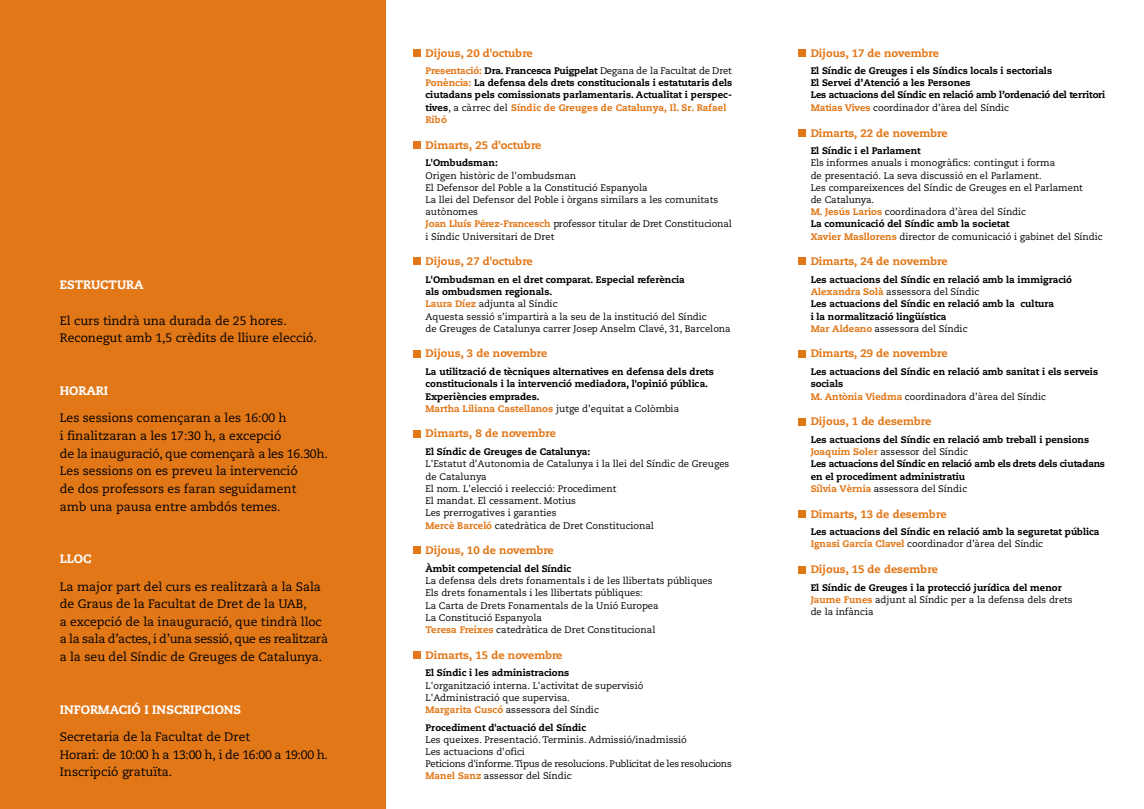
<style>
.page{position:relative;width:1144px;height:809px;background:#fff}
.page>*{position:absolute;margin:0;border:0;box-sizing:border-box;transform-origin:0 0}
.t1{font:12.15px/17.7px "Caecilia";color:#000}
.t2{font:800 12.15px "Caecilia";color:#fff}
.t3{font:800 10.8px "Caecilia";color:#e27718}
.t4{font:9.45px/12.3px "Caecilia";color:#000}
.t5{font:800 9.45px/12.1px "Caecilia";color:#000}
.s1{color:#e27718}
.s2{font-weight:400}
.s3{font-weight:800;color:#e27718}
.s4{font-weight:800}
</style>
<div class="page">
<div style="left:0;top:0;width:386px;height:808px;background:#e27718"></div>
<div style="left:413px;top:49px;width:7px;height:8px;background:#e27718"></div>
<div style="left:413px;top:141px;width:7px;height:8px;background:#e27718"></div>
<div style="left:413px;top:257px;width:7px;height:8px;background:#e27718"></div>
<div style="left:413px;top:350px;width:7px;height:7px;background:#e27718"></div>
<div style="left:413px;top:429px;width:7px;height:8px;background:#e27718"></div>
<div style="left:413px;top:546px;width:7px;height:8px;background:#e27718"></div>
<div style="left:413px;top:651px;width:7px;height:7px;background:#e27718"></div>
<div style="left:797px;top:49px;width:8px;height:8px;background:#e27718"></div>
<div style="left:797px;top:129px;width:8px;height:7px;background:#e27718"></div>
<div style="left:797px;top:257px;width:8px;height:8px;background:#e27718"></div>
<div style="left:797px;top:350px;width:8px;height:7px;background:#e27718"></div>
<div style="left:797px;top:418px;width:8px;height:7px;background:#e27718"></div>
<div style="left:797px;top:509px;width:8px;height:8px;background:#e27718"></div>
<div style="left:797px;top:566px;width:8px;height:7px;background:#e27718"></div>
<p class="t2" style="left:60px;top:280px;width:85px">ESTRUCTURA</p>
<p class="t1" style="left:60px;top:312px;width:258px">El curs tindrà una durada de 25 hores.<br>Reconegut amb 1,5 crèdits de lliure elecció.</p>
<p class="t2" style="left:60px;top:386px;width:50px">HORARI</p>
<p class="t1" style="left:60px;top:410px;width:269px">Les sessions començaran a les 16:00 h<br>i finalitzaran a les 17:30 h, a excepció<br>de la inauguració, que començarà a les 16.30h.<br>Les sessions on es preveu la intervenció<br>de dos professors es faran seguidament<br>amb una pausa entre ambdós temes.</p>
<p class="t2" style="left:60px;top:554px;width:33px">LLOC</p>
<p class="t1" style="left:60px;top:578px;width:270px">La major part del curs es realitzarà a la Sala de Graus de la Facultat de Dret de la UAB,<br>a excepció de la inauguració, que tindrà lloc a la sala d’actes, i d’una sessió, que es realitzarà a la seu del Síndic de Greuges de Catalunya.</p>
<p class="t2" style="left:60px;top:704px;width:183px">INFORMACIÓ I INSCRIPCIONS</p>
<p class="t1" style="left:60px;top:729px;width:269px">Secretaria de la Facultat de Dret<br>Horari: de 10:00 h a 13:00 h, i de 16:00 a 19:00 h.<br>Inscripció gratuïta.</p>
<p class="t3" style="left:425px;top:48px;width:109px">Dijous, 20 d'octubre</p>
<p class="t5" style="left:425px;top:66px;width:308px"><span class="s1">Presentació:</span> Dra. Francesca Puigpelat <span class="s2">Degana de la Facultat de Dret </span><span class="s1">Ponència:</span> La defensa dels drets constitucionals i estatutaris dels ciutadans pels comissionats parlamentaris. Actualitat i perspec&shy;tives<span class="s2">, a càrrec del</span> <span class="s1">Síndic de Greuges de Catalunya, Il. Sr. Rafael Ribó</span></p>
<p class="t3" style="left:425px;top:140px;width:117px">Dimarts, 25 d'octubre</p>
<p class="t5" style="left:425px;top:158px;width:74px">L'Ombudsman:</p>
<p class="t4" style="left:425px;top:170px;width:308px">Origen històric de l'ombudsman<br>El Defensor del Poble a la Constitució Espanyola<br>La llei del Defensor del Poble i òrgans similars a les comunitats autònomes<br><span class="s3">Joan Lluís Pérez-Francesch</span> professor titular de Dret Constitucional i Síndic Universitari de Dret</p>
<p class="t3" style="left:425px;top:257px;width:109px">Dijous, 27 d'octubre</p>
<p class="t4" style="left:425px;top:274px;width:306px"><span class="s4">L'Ombudsman en el dret comparat. Especial referència<br>als ombudsmen regionals.<br></span><span class="s3">Laura Díez</span> adjunta al Síndic<br>Aquesta sessió s’impartirà a la seu de la institució del Síndic<br>de Greuges de Catalunya carrer Josep Anselm Clavé, 31, Barcelona</p>
<p class="t3" style="left:425px;top:349px;width:123px">Dijous, 3 de novembre</p>
<p class="t5" style="left:425px;top:366px;width:290px">La utilització de tècniques alternatives en defensa dels drets constitucionals i la intervenció mediadora, l'opinió pública.<br>Experiències emprades.<br><span class="s1">Martha Liliana Castellanos</span> <span class="s2">jutge d’equitat a Colòmbia</span></p>
<p class="t3" style="left:425px;top:429px;width:132px">Dimarts, 8 de novembre</p>
<p class="t5" style="left:425px;top:446px;width:166px">El Síndic de Greuges de Catalunya:</p>
<p class="t4" style="left:425px;top:458px;width:305px">L'Estatut d'Autonomia de Catalunya i la llei del Síndic de Greuges de Catalunya<br>El nom. L'elecció i reelecció: Procediment<br>El mandat. El cessament. Motius<br>Les prerrogatives i garanties<br><span class="s3">Mercè Barceló</span> catedràtica de Dret Constitucional</p>
<p class="t3" style="left:425px;top:545px;width:130px">Dijous, 10 de novembre</p>
<p class="t5" style="left:425px;top:563px;width:147px">Àmbit competencial del Síndic</p>
<p class="t4" style="left:425px;top:575px;width:288px">La defensa dels drets fonamentals i de les llibertats públiques Els drets fonamentals i les llibertats públiques:<br>La Carta de Drets Fonamentals de la Unió Europea<br>La Constitució Espanyola<br><span class="s3">Teresa Freixes</span> catedràtica de Dret Constitucional</p>
<p class="t3" style="left:425px;top:650px;width:138px">Dimarts, 15 de novembre</p>
<p class="t5" style="left:425px;top:667px;width:145px">El Síndic i les administracions</p>
<p class="t4" style="left:425px;top:679px;width:219px">L'organització interna. L'activitat de supervisió<br>L'Administració que supervisa.<br><span class="s3">Margarita Cuscó</span> assessora del Síndic</p>
<p class="t5" style="left:425px;top:722px;width:162px">Procediment d'actuació del Síndic</p>
<p class="t4" style="left:425px;top:733px;width:308px">Les queixes. Presentació. Terminis. Admissió/inadmissió<br>Les actuacions d'ofici<br>Peticions d'informe.Tipus de resolucions. Publicitat de les resolucions <span class="s3">Manel Sanz</span> assessor del Síndic</p>
<p class="t3" style="left:810px;top:48px;width:130px">Dijous, 17 de novembre</p>
<p class="t5" style="left:810px;top:66px;width:296px">El Síndic de Greuges i els Síndics locals i sectorials<br>El Servei d’Atenció a les Persones<br>Les actuacions del Síndic en relació amb l’ordenació del territori <span class="s1">Matias Vives</span> <span class="s2">coordinador d’àrea del Síndic</span></p>
<p class="t3" style="left:810px;top:128px;width:138px">Dimarts, 22 de novembre</p>
<p class="t5" style="left:810px;top:146px;width:111px">El Síndic i el Parlament</p>
<p class="t4" style="left:810px;top:158px;width:293px">Els informes anuals i monogràfics: contingut i forma<br>de presentació. La seva discussió en el Parlament.<br>Les compareixences del Síndic de Greuges en el Parlament<br>de Catalunya.<br><span class="s3">M. Jesús Larios</span> coordinadora d’àrea del Síndic<br><span class="s4">La comunicació del Síndic amb la societat<br></span><span class="s3">Xavier Masllorens</span> director de comunicació i gabinet del Síndic</p>
<p class="t3" style="left:810px;top:257px;width:138px">Dimarts, 24 de novembre</p>
<p class="t5" style="left:810px;top:274px;width:263px">Les actuacions del Síndic en relació amb la immigració <span class="s1">Alexandra Solà</span> <span class="s2">assessora del Síndic<br></span>Les actuacions del Síndic en relació amb la cultura<br>i la normalització lingüística<br><span class="s1">Mar Aldeano</span> <span class="s2">assessora del Síndic</span></p>
<p class="t3" style="left:810px;top:349px;width:138px">Dimarts, 29 de novembre</p>
<p class="t5" style="left:810px;top:366px;width:289px">Les actuacions del Síndic en relació amb sanitat i els serveis socials<br><span class="s1">M. Antònia Viedma</span> <span class="s2">coordinadora d’àrea del Síndic</span></p>
<p class="t3" style="left:810px;top:417px;width:122px">Dijous, 1 de desembre</p>
<p class="t5" style="left:810px;top:434px;width:296px">Les actuacions del Síndic en relació amb treball i pensions <span class="s1">Joaquim Soler</span> <span class="s2">assessor del Síndic<br></span>Les actuacions del Síndic en relació amb els drets dels ciutadans en el procediment administratiu<br><span class="s1">Sílvia Vèrnia</span> <span class="s2">assessora del Síndic</span></p>
<p class="t3" style="left:810px;top:509px;width:137px">Dimarts, 13 de desembre</p>
<p class="t5" style="left:810px;top:527px;width:290px">Les actuacions del Síndic en relació amb la seguretat pública<br><span class="s1">Ignasi García Clavel</span> <span class="s2">coordinador d’àrea del Síndic</span></p>
<p class="t3" style="left:810px;top:564px;width:129px">Dijous, 15 de desembre</p>
<p class="t4" style="left:810px;top:582px;width:263px"><span class="s4">El Síndic de Greuges i la protecció jurídica del menor<br></span><span class="s3">Jaume Funes</span> adjunt al Síndic per a la defensa dels drets de la infància</p>
</div>
